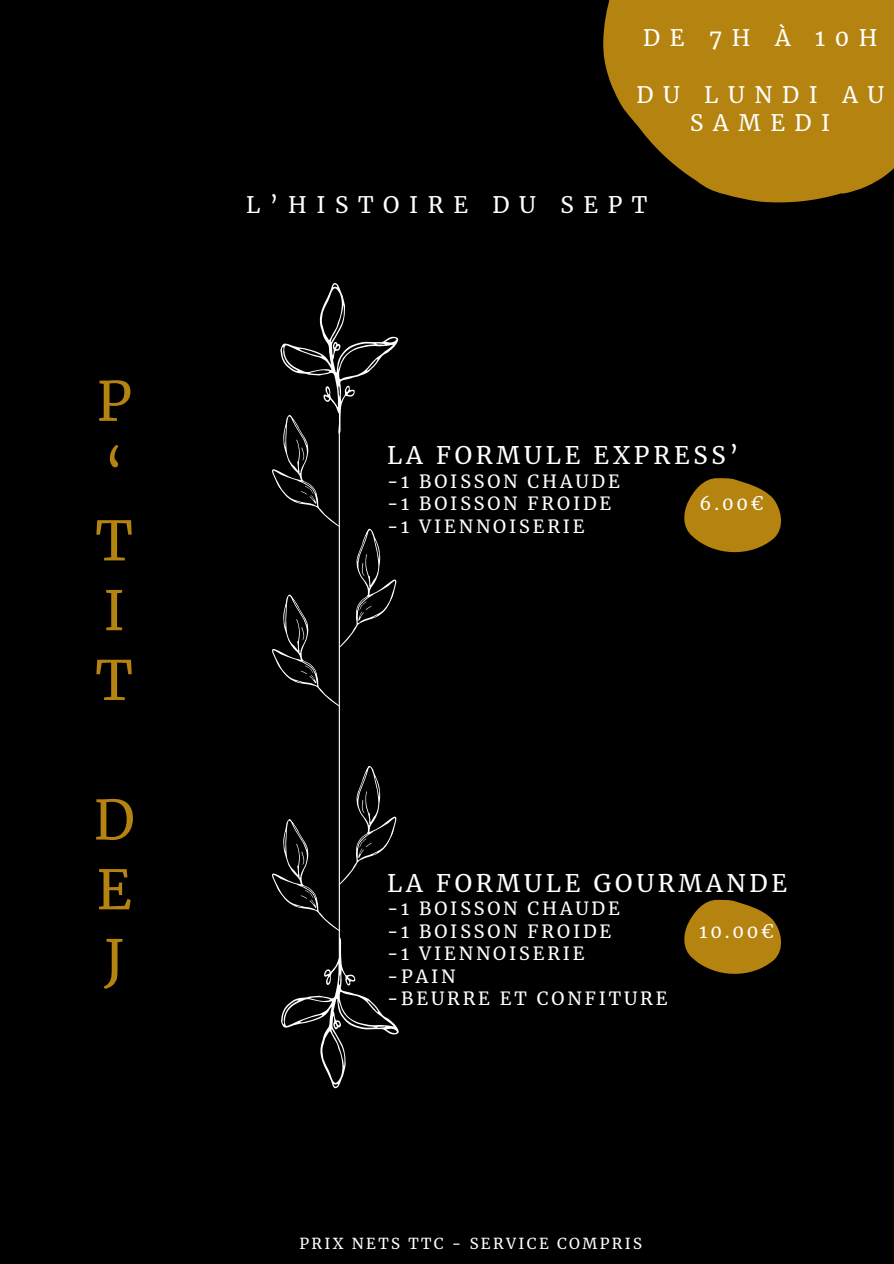
<style>
.page{position:relative;width:894px;height:1264px;background:#fff}
.page>*{position:absolute;margin:0;border:0;box-sizing:border-box;transform-origin:0 0}
.t1{font:54.15px/69.8px "Merriweather";color:#b58410}
.t2{font:24px "Merriweather";letter-spacing:.16em;color:#fff}
.t3{font:22.5px/28.2px "Merriweather";letter-spacing:.425em;color:#fff;text-align:center}
.t4{font:18px/22.5px "Merriweather";letter-spacing:.16em;color:#fff}
.t5{font:15px "Merriweather";letter-spacing:.16em;color:#fff}
</style>
<div class="page">
<div style="left:0;top:0;width:893px;height:1263px;background:#000"></div>
<hr style="left:339px;top:431px;width:1px;height:534px;background:#fff">
<svg style="left:272px;top:283px;width:127px;height:438px"></svg>
<svg style="left:272px;top:765px;width:127px;height:323px"></svg>
<svg style="left:603px;top:0;width:290px;height:203px;background:#9b710d"></svg>
<svg style="left:684px;top:478px;width:97px;height:75px"></svg>
<svg style="left:684px;top:899px;width:97px;height:75px"></svg>
<h2 class="t1" style="left:95px;top:367px;width:39px">P ‘<br>T<br>I<br>T</h2>
<h2 class="t1" style="left:94px;top:785px;width:43px;text-align:justify">D E J</h2>
<h1 class="t3" style="left:643px;top:24px;width:236px">DE 7H À 10H</h1>
<p class="t3" style="left:636px;top:81px;width:249px">DU LUNDI AU<br>SAMEDI</p>
<p class="t3" style="left:246px;top:191px;width:403px">L’HISTOIRE DU SEPT</p>
<h2 class="t2" style="left:387px;top:440px;width:353px">LA FORMULE EXPRESS’</h2>
<h2 class="t4" style="left:387px;top:470px;width:234px">-1 BOISSON CHAUDE -1 BOISSON FROIDE</h2>
<h2 class="t4" style="left:699px;top:492px;width:65px">6.00€</h2>
<h2 class="t4" style="left:387px;top:515px;width:199px">-1 VIENNOISERIE</h2>
<h1 class="t2" style="left:387px;top:868px;width:401px">LA FORMULE GOURMANDE</h1>
<h1 class="t4" style="left:387px;top:897px;width:234px">-1 BOISSON CHAUDE -1 BOISSON FROIDE</h1>
<h1 class="t4" style="left:699px;top:920px;width:76px">10.00€</h1>
<h1 class="t4" style="left:387px;top:942px;width:282px">-1 VIENNOISERIE<br>-PAIN<br>-BEURRE ET CONFITURE</h1>
<p class="t5" style="left:299px;top:1233px;width:344px">PRIX NETS TTC - SERVICE COMPRIS</p>
</div>
